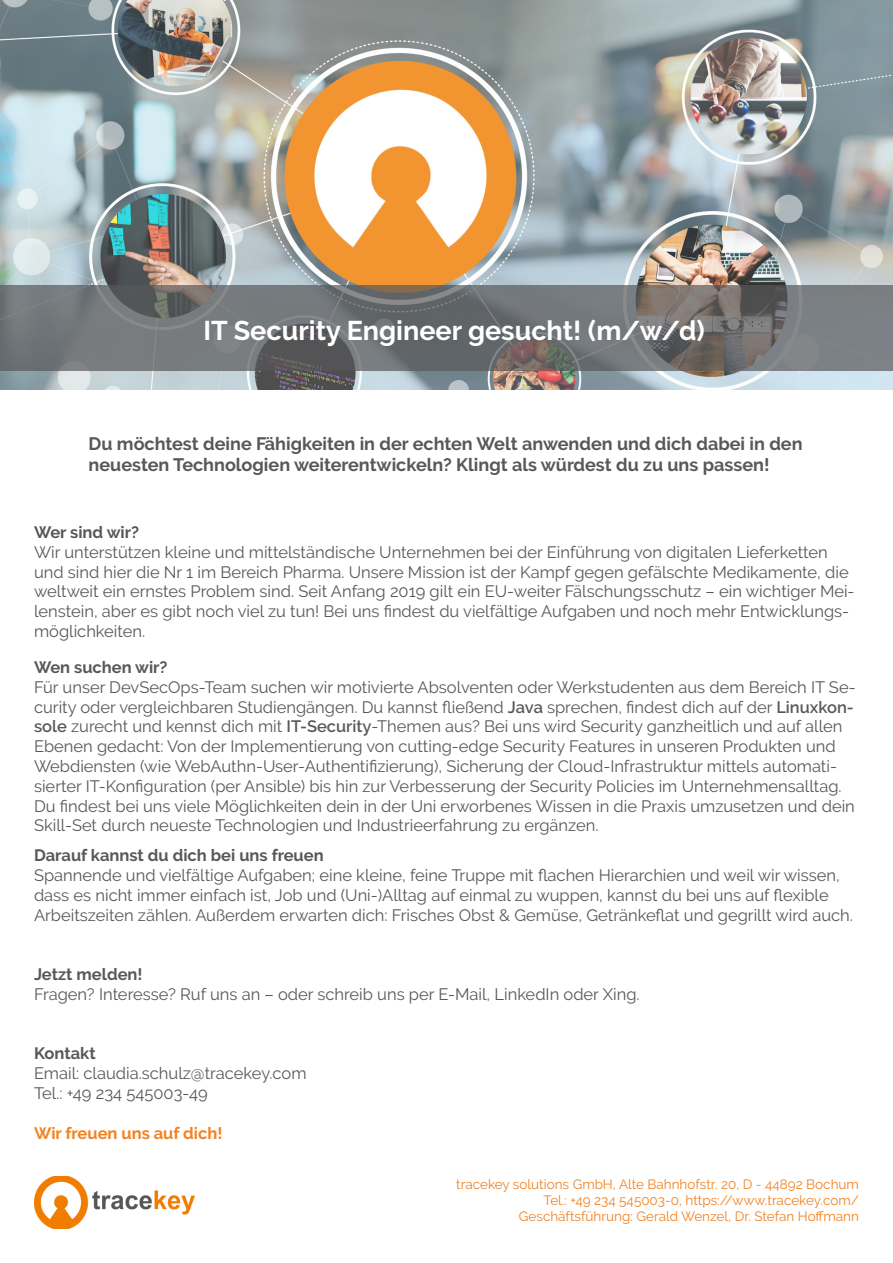
<style>
.page{position:relative;width:893px;height:1263px;background:#fff}
.page>*{position:absolute;margin:0;border:0;box-sizing:border-box;transform-origin:0 0}
.t1{font:700 27px "Raleway";color:#fff}
.t2{font:700 18px/21.6px "Raleway";color:#58585a}
.t3{font:16.5px/19.8px "Raleway";color:#58585a}
.t4{font:700 16.5px "Raleway";color:#58585a}
.t5{font:700 16.5px "Raleway";color:#f28220}
.t6{font:13.5px/16.2px "Raleway";color:#f28220;text-align:right}
.s1{font-weight:700}
.s2{font-weight:600}
</style>
<div class="page">
<img style="left:34px;top:1176px;width:160px;height:53px">
<img style="left:0;top:0;width:893px;height:389px">
<svg style="left:0;top:285px;width:893px;height:86px;background:#6f7274"></svg>
<p class="t1" style="left:204px;top:316px;width:503px">IT Security Engineer gesucht! (m/w/d)</p>
<p class="t2" style="left:89px;top:433px;width:715px">Du möchtest deine Fähigkeiten in der echten Welt anwenden und dich dabei in den neuesten Technologien weiterentwickeln? Klingt als würdest du zu uns passen!</p>
<p class="t3" style="left:34px;top:522px;width:822px"><span class="s1">Wer sind wir?<br></span>Wir unterstützen kleine und mittelständische Unternehmen bei der Einführung von digitalen Lieferketten und sind hier die Nr 1 im Bereich Pharma. Unsere Mission ist der Kampf gegen gefälschte Medikamente, die weltweit ein ernstes Problem sind. Seit Anfang 2019 gilt ein EU-weiter Fälschungsschutz – ein wichtiger Mei&shy;lenstein, aber es gibt noch viel zu tun! Bei uns findest du vielfältige Aufgaben und noch mehr Entwicklungs&shy;möglichkeiten.</p>
<p class="t4" style="left:34px;top:658px;width:135px">Wen suchen wir?</p>
<p class="t3" style="left:34px;top:677px;width:823px">Für unser DevSecOps-Team suchen wir motivierte Absolventen oder Werkstudenten aus dem Bereich IT Se&shy;curity oder vergleichbaren Studiengängen. Du kannst fließend <span class="s2">Java</span> sprechen, findest dich auf der <span class="s2">Linuxkon&shy;sole</span> zurecht und kennst dich mit <span class="s2">IT-Security</span>-Themen aus? Bei uns wird Security ganzheitlich und auf allen Ebenen gedacht: Von der Implementierung von cutting-edge Security Features in unseren Produkten und Webdiensten (wie WebAuthn-User-Authentifizierung), Sicherung der Cloud-Infrastruktur mittels automati&shy;sierter IT-Konfiguration (per Ansible) bis hin zur Verbesserung der Security Policies im Unternehmensalltag.</p>
<p class="t3" style="left:34px;top:796px;width:822px">Du findest bei uns viele Möglichkeiten dein in der Uni erworbenes Wissen in die Praxis umzusetzen und dein<br>Skill-Set durch neueste Technologien und Industrieerfahrung zu ergänzen.</p>
<p class="t4" style="left:34px;top:846px;width:291px">Darauf kannst du dich bei uns freuen</p>
<p class="t3" style="left:34px;top:865px;width:820px">Spannende und vielfältige Aufgaben; eine kleine, feine Truppe mit flachen Hierarchien und weil wir wissen, dass es nicht immer einfach ist, Job und (Uni-)Alltag auf einmal zu wuppen, kannst du bei uns auf flexible<br>Arbeitszeiten zählen. Außerdem erwarten dich: Frisches Obst &amp; Gemüse, Getränkeflat und gegrillt wird auch.</p>
<p class="t4" style="left:34px;top:965px;width:110px">Jetzt melden!</p>
<p class="t3" style="left:34px;top:984px;width:607px">Fragen? Interesse? Ruf uns an – oder schreib uns per E-Mail, LinkedIn oder Xing.</p>
<p class="t4" style="left:34px;top:1044px;width:63px">Kontakt</p>
<p class="t3" style="left:34px;top:1063px;width:274px">Email: claudia.schulz@tracekey.com<br>Tel.: +49 234 545003-49</p>
<p class="t5" style="left:34px;top:1123px;width:190px">Wir freuen uns auf dich!</p>
<p class="t6" style="left:456px;top:1176px;width:404px">tracekey solutions GmbH, Alte Bahnhofstr. 20, D - 44892 Bochum</p>
<p class="t6" style="left:519px;top:1192px;width:342px">Tel.: +49 234 545003-0, https://www.tracekey.com/<br>Geschäftsführung: Gerald Wenzel, Dr. Stefan Hoffmann</p>
</div>
